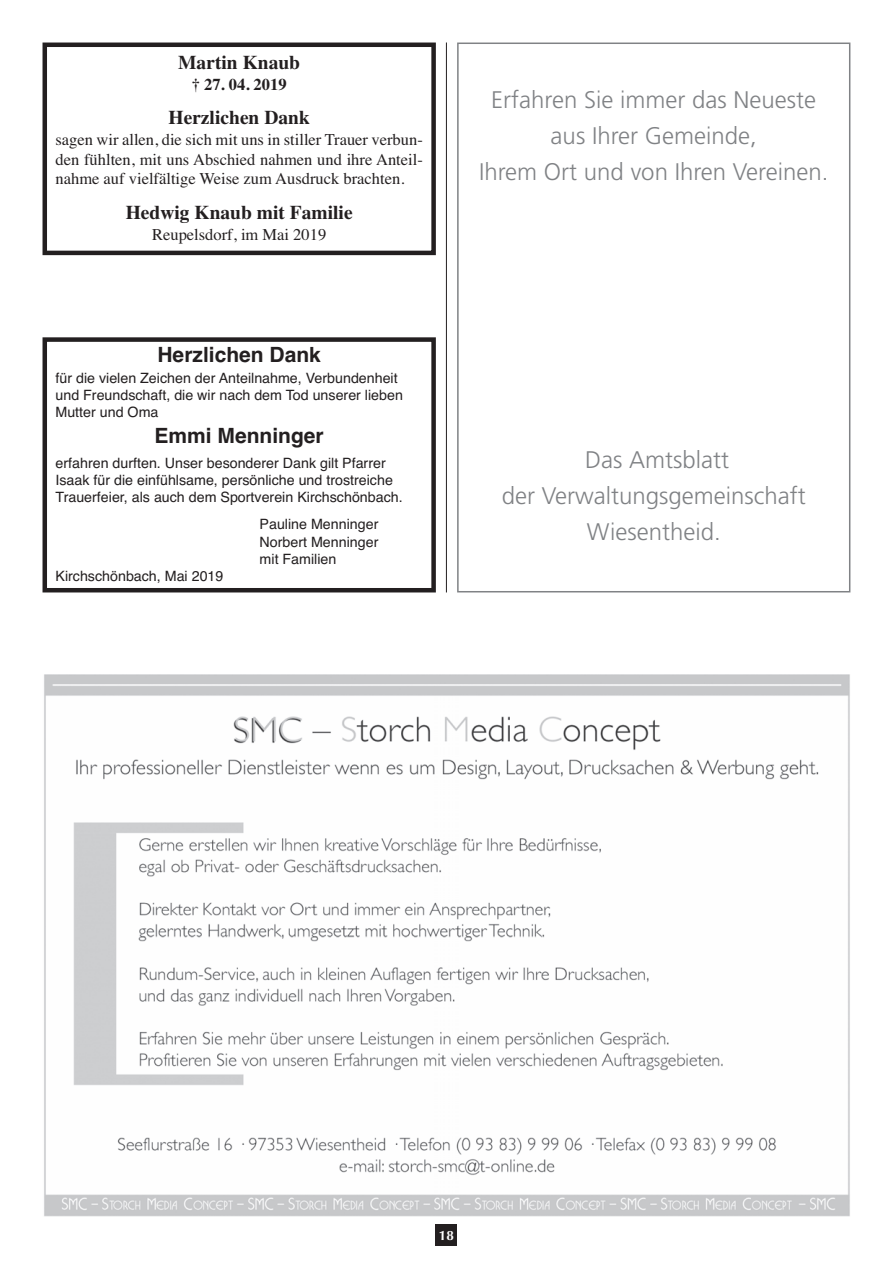
<style>
.page{position:relative;width:893px;height:1263px;background:#fff}
.page>*{position:absolute;margin:0;border:0;box-sizing:border-box;transform-origin:0 0}
.t1{font:300 24px/36px "Frutiger";color:#808285;text-align:center}
.t2{font:700 21px "Helvetica";color:#231f20}
.t3{font:700 19.5px "Times";color:#231f20}
.t4{font:16.5px/19.8px "Times";color:#231f20;text-align:justify}
.t5{font:700 16.5px "Times";color:#231f20}
.t6{font:14.25px/17.1px "Helvetica";color:#231f20}
.t7{font:700 13.5px "Optima";color:#fff}
</style>
<div class="page">
<div style="left:436px;top:1225px;width:21px;height:21px;background:#231f20"></div>
<hr style="left:446px;top:43px;width:1px;height:549px;background:#231f20">
<div style="left:43px;top:337px;width:393px;height:255px;border:4px solid #231f20"></div>
<div style="left:43px;top:43px;width:393px;height:212px;border:4px solid #231f20"></div>
<img style="left:44px;top:675px;width:806px;height:541px">
<div style="left:457px;top:43px;width:393px;height:549px;border:2px solid #808285"></div>
<h3 class="t3" style="left:178px;top:50px;width:123px">Martin Knaub</h3>
<p class="t5" style="left:192px;top:74px;width:96px">† 27. 04. 2019</p>
<h3 class="t3" style="left:168px;top:106px;width:143px">Herzlichen Dank</h3>
<p class="t4" style="left:56px;top:129px;width:369px">sagen wir allen, die sich mit uns in stiller Trauer verbun&shy;den fühlten, mit uns Abschied nahmen und ihre Anteil&shy;nahme auf vielfältige Weise zum Ausdruck brachten.</p>
<h3 class="t3" style="left:126px;top:200px;width:228px">Hedwig Knaub mit Familie</h3>
<p class="t4" style="left:152px;top:224px;width:176px">Reupelsdorf, im Mai 2019</p>
<h2 class="t2" style="left:157px;top:343px;width:165px">Herzlichen Dank</h2>
<p class="t6" style="left:56px;top:369px;width:349px">für die vielen Zeichen der Anteilnahme, Verbundenheit und Freundschaft, die wir nach dem Tod unserer lieben<br>Mutter und Oma</p>
<h2 class="t2" style="left:155px;top:424px;width:171px">Emmi Menninger</h2>
<p class="t6" style="left:56px;top:454px;width:349px">erfahren durften. Unser besonderer Dank gilt Pfarrer<br>Isaak für die einfühlsame, persönliche und trostreiche<br>Trauerfeier, als auch dem Sportverein Kirchschönbach.</p>
<p class="t6" style="left:260px;top:516px;width:120px;text-align:justify">Pauline Menninger Norbert Menninger mit Familien</p>
<p class="t6" style="left:56px;top:567px;width:169px">Kirchschönbach, Mai 2019</p>
<h1 class="t1" style="left:479px;top:83px;width:351px">Erfahren Sie immer das Neueste aus Ihrer Gemeinde,<br>Ihrem Ort und von Ihren Vereinen.</h1>
<h1 class="t1" style="left:502px;top:443px;width:306px">Das Amtsblatt<br>der Verwaltungsgemeinschaft<br>Wiesentheid.</h1>
<p class="t7" style="left:439px;top:1227px;width:17px">18</p>
</div>
